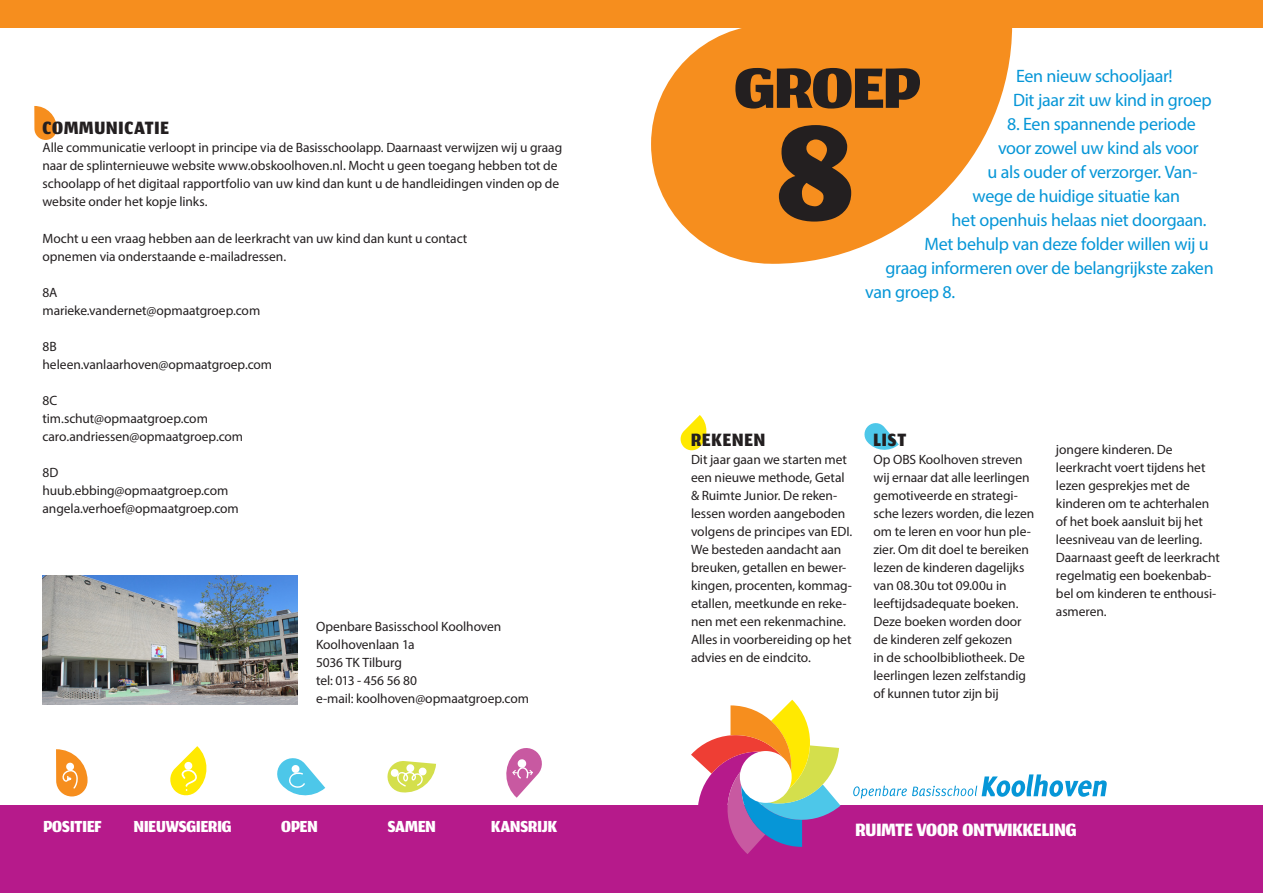
<style>
.page{position:relative;width:1263px;height:893px;background:#fff}
.page>*{position:absolute;margin:0;border:0;box-sizing:border-box;transform-origin:0 0}
.OBS_kop_-_zwart{font:31.5px "Jomhuria";letter-spacing:.03em;color:#231f20}
.t1{font:31.5px "Jomhuria";color:#fff}
.t2{font:28.2px "Jomhuria";color:#fff}
.t3{font:18px/24px "Myriad Pro";letter-spacing:-.015em;color:#0696d7}
.t4{font:13.5px/18px "Myriad Pro";letter-spacing:-.005em;color:#231f20}
</style>
<div class="page">
<div style="left:0;top:806px;width:1263px;height:87px;background:#b61a8b"></div>
<div style="left:0;top:0;width:1263px;height:28px;background:#f68e1e"></div>
<svg style="left:853px;top:774px;width:254px;height:24px"></svg>
<svg style="left:651px;top:28px;width:361px;height:236px;fill:#f68e1e"></svg>
<svg style="left:735px;top:68px;width:185px;height:41px;background:#6a441f"></svg>
<svg style="left:691px;top:700px;width:149px;height:154px"></svg>
<svg style="left:56px;top:749px;width:32px;height:47px"></svg>
<svg style="left:170px;top:746px;width:37px;height:50px"></svg>
<svg style="left:277px;top:758px;width:48px;height:38px"></svg>
<svg style="left:387px;top:761px;width:49px;height:32px"></svg>
<svg style="left:506px;top:748px;width:36px;height:50px"></svg>
<img style="left:43px;top:575px;width:254px;height:129px">
<svg style="left:864px;top:423px;width:35px;height:27px"></svg>
<svg style="left:680px;top:415px;width:27px;height:36px"></svg>
<svg style="left:34px;top:106px;width:23px;height:34px"></svg>
<svg style="left:779px;top:125px;width:72px;height:97px;background:#62401f"></svg>
<p class="OBS_kop_-_zwart" style="left:43px;top:105px;width:128px">COMMUNICATIE</p>
<p class="t4" style="left:43px;top:139px;width:521px">Alle communicatie verloopt in principe via de Basisschoolapp. Daarnaast verwijzen wij u graag naar de splinternieuwe website www.obskoolhoven.nl. Mocht u geen toegang hebben tot de schoolapp of het digitaal rapportfolio van uw kind dan kunt u de handleidingen vinden op de website onder het kopje links.</p>
<p class="t4" style="left:43px;top:229px;width:426px">Mocht u een vraag hebben aan de leerkracht van uw kind dan kunt u contact</p>
<p class="t4" style="left:43px;top:247px;width:245px">opnemen via onderstaande e-mailadressen.</p>
<p class="t4" style="left:43px;top:283px;width:16px">8A</p>
<p class="t4" style="left:43px;top:301px;width:219px">marieke.vandernet@opmaatgroep.com</p>
<p class="t4" style="left:43px;top:337px;width:16px">8B</p>
<p class="t4" style="left:43px;top:355px;width:231px">heleen.vanlaarhoven@opmaatgroep.com</p>
<p class="t4" style="left:43px;top:391px;width:16px">8C</p>
<p class="t4" style="left:43px;top:409px;width:167px">tim.schut@opmaatgroep.com</p>
<p class="t4" style="left:43px;top:427px;width:202px">caro.andriessen@opmaatgroep.com</p>
<p class="t4" style="left:43px;top:463px;width:17px">8D</p>
<p class="t4" style="left:43px;top:481px;width:187px">huub.ebbing@opmaatgroep.com</p>
<p class="t4" style="left:43px;top:499px;width:198px">angela.verhoef@opmaatgroep.com</p>
<p class="t4" style="left:316px;top:617px;width:187px">Openbare Basisschool Koolhoven</p>
<p class="t4" style="left:316px;top:635px;width:100px">Koolhovenlaan 1a</p>
<p class="t4" style="left:316px;top:653px;width:87px">5036 TK Tilburg</p>
<p class="t4" style="left:316px;top:671px;width:102px">tel: 013 - 456 56 80</p>
<p class="t4" style="left:316px;top:689px;width:214px">e-mail: koolhoven@opmaatgroep.com</p>
<p class="t3" style="left:1013px;top:63px;width:200px">Een nieuw schooljaar!<br>Dit jaar zit uw kind in groep</p>
<p class="t3" style="left:1007px;top:111px;width:190px">8. Een spannende periode</p>
<p class="t3" style="left:998px;top:135px;width:202px">voor zowel uw kind als voor</p>
<p class="t3" style="left:987px;top:159px;width:212px">u als ouder of verzorger. Van-</p>
<p class="t3" style="left:972px;top:183px;width:209px">wege de huidige situatie kan</p>
<p class="t3" style="left:951px;top:207px;width:257px">het openhuis helaas niet doorgaan.</p>
<p class="t3" style="left:924px;top:231px;width:286px">Met behulp van deze folder willen wij u</p>
<p class="t3" style="left:885px;top:255px;width:330px">graag informeren over de belangrijkste zaken</p>
<p class="t3" style="left:865px;top:279px;width:92px">van groep 8.</p>
<p class="OBS_kop_-_zwart" style="left:691px;top:416px;width:76px">REKENEN</p>
<p class="t4" style="left:691px;top:450px;width:163px">Dit jaar gaan we starten met een nieuwe methode, Getal &amp; Ruimte Junior. De reken&shy;lessen worden aangeboden volgens de principes van EDI.<br>We besteden aandacht aan breuken, getallen en bewer&shy;kingen, procenten, kommag&shy;etallen, meetkunde en reke&shy;nen met een rekenmachine.<br>Alles in voorbereiding op het advies en de eindcito.</p>
<p class="OBS_kop_-_zwart" style="left:873px;top:416px;width:34px">LIST</p>
<p class="t4" style="left:873px;top:450px;width:162px">Op OBS Koolhoven streven wij ernaar dat alle leerlingen gemotiveerde en strategi&shy;sche lezers worden, die lezen om te leren en voor hun ple&shy;zier. Om dit doel te bereiken lezen de kinderen dagelijks van 08.30u tot 09.00u in leeftijdsadequate boeken.<br>Deze boeken worden door de kinderen zelf gekozen<br>in de schoolbibliotheek. De leerlingen lezen zelfstandig of kunnen tutor zijn bij</p>
<p class="t4" style="left:1056px;top:441px;width:165px">jongere kinderen. De leerkracht voert tijdens het lezen gesprekjes met de kinderen om te achterhalen of het boek aansluit bij het leesniveau van de leerling.<br>Daarnaast geeft de leerkracht regelmatig een boekenbab&shy;bel om kinderen te enthousi&shy;asmeren.</p>
<p class="t2" style="left:43px;top:806px;width:60px">POSITIEF</p>
<p class="t2" style="left:134px;top:806px;width:99px">NIEUWSGIERIG</p>
<p class="t2" style="left:281px;top:806px;width:38px">OPEN</p>
<p class="t2" style="left:388px;top:806px;width:49px">SAMEN</p>
<p class="t2" style="left:491px;top:806px;width:68px">KANSRIJK</p>
<p class="t1" style="left:855px;top:806px;width:222px">RUIMTE VOOR ONTWIKKELING</p>
</div>
